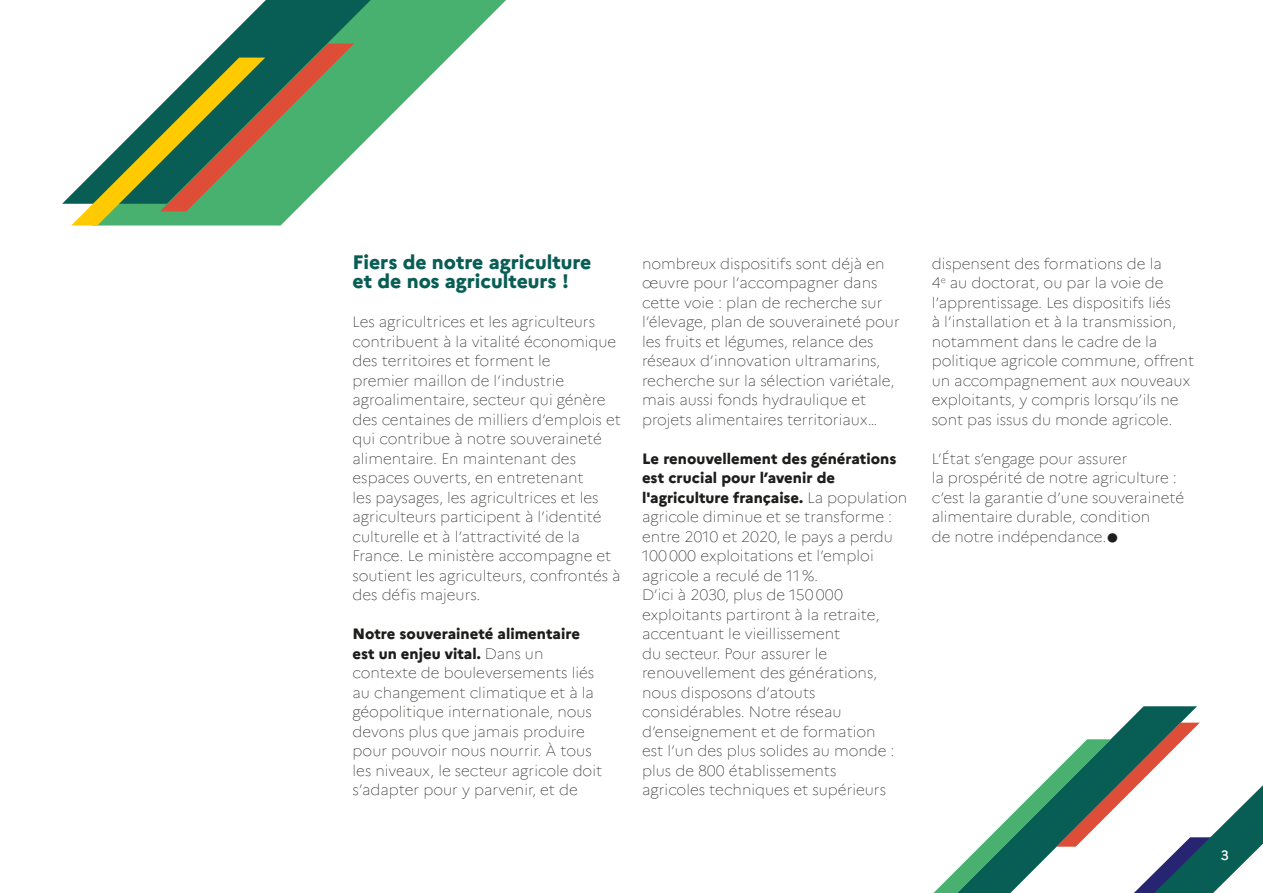
<style>
.page{position:relative;width:1263px;height:893px;background:#fff}
.page>*{position:absolute;margin:0;border:0;box-sizing:border-box;transform-origin:0 0}
.t1{font:800 45px "Marianne";color:#1d1d1b}
.t2{font:800 19.5px/19.5px "Marianne";color:#085d55}
.t3{font:100 15px/19.5px "Marianne";color:#1d1d1b}
.t4{font:500 13.5px "Marianne";color:#fff}
.s1{font-weight:800}
</style>
<div class="page">
<svg style="left:371px;top:0;width:135px;height:135px"></svg>
<svg style="left:62px;top:0;width:309px;height:204px"></svg>
<svg style="left:71px;top:44px;width:283px;height:181px"></svg>
<svg style="left:933px;top:706px;width:330px;height:187px"></svg>
<h2 class="t2" style="left:352px;top:250px;width:240px">Fiers de notre agriculture et de nos agriculteurs !</h2>
<p class="t3" style="left:352px;top:311px;width:270px">Les agricultrices et les agriculteurs contribuent à la vitalité économique des territoires et forment le<br>premier maillon de l’industrie agroalimentaire, secteur qui génère des centaines de milliers d’emplois et qui contribue à notre souveraineté alimentaire. En maintenant des espaces ouverts, en entretenant<br>les paysages, les agricultrices et les agriculteurs participent à l’identité culturelle et à l’attractivité de la France. Le ministère accompagne et soutient les agriculteurs, confrontés à des défis majeurs.</p>
<p class="t3" style="left:352px;top:623px;width:251px"><span class="s1">Notre souveraineté alimentaire est un enjeu vital.</span> Dans un contexte de bouleversements liés au changement climatique et à la géopolitique internationale, nous devons plus que jamais produire pour pouvoir nous nourrir. À tous les niveaux, le secteur agricole doit s’adapter pour y parvenir, et de</p>
<p class="t3" style="left:642px;top:252px;width:259px">nombreux dispositifs sont déjà en œuvre pour l’accompagner dans cette voie : plan de recherche sur l’élevage, plan de souveraineté pour les fruits et légumes, relance des réseaux d’innovation ultramarins, recherche sur la sélection variétale, mais aussi fonds hydraulique et projets alimentaires territoriaux…</p>
<p class="t3" style="left:642px;top:447px;width:267px"><span class="s1">Le renouvellement des générations est crucial pour l’avenir de l'agriculture française.</span> La population agricole diminue et se transforme : entre 2010 et 2020, le pays a perdu<br>100 000 exploitations et l’emploi agricole a reculé de 11 %.<br>D’ici à 2030, plus de 150 000 exploitants partiront à la retraite, accentuant le vieillissement<br>du secteur. Pour assurer le renouvellement des générations, nous disposons d’atouts considérables. Notre réseau d’enseignement et de formation<br>est l’un des plus solides au monde : plus de 800 établissements<br>agricoles techniques et supérieurs</p>
<p class="t3" style="left:932px;top:252px;width:264px">dispensent des formations de la<br>4<sup>e</sup> au doctorat, ou par la voie de l’apprentissage. Les dispositifs liés<br>à l’installation et à la transmission, notamment dans le cadre de la politique agricole commune, offrent un accompagnement aux nouveaux exploitants, y compris lorsqu’ils ne sont pas issus du monde agricole.</p>
<p class="t3" style="left:932px;top:447px;width:254px">L’État s’engage pour assurer<br>la prospérité de notre agriculture : c’est la garantie d’une souveraineté alimentaire durable, condition<br>de notre indépendance.</p>
<h1 class="t1" style="left:1106px;top:491px;width:14px">.</h1>
<p class="t4" style="left:1221px;top:844px;width:10px">3</p>
</div>
